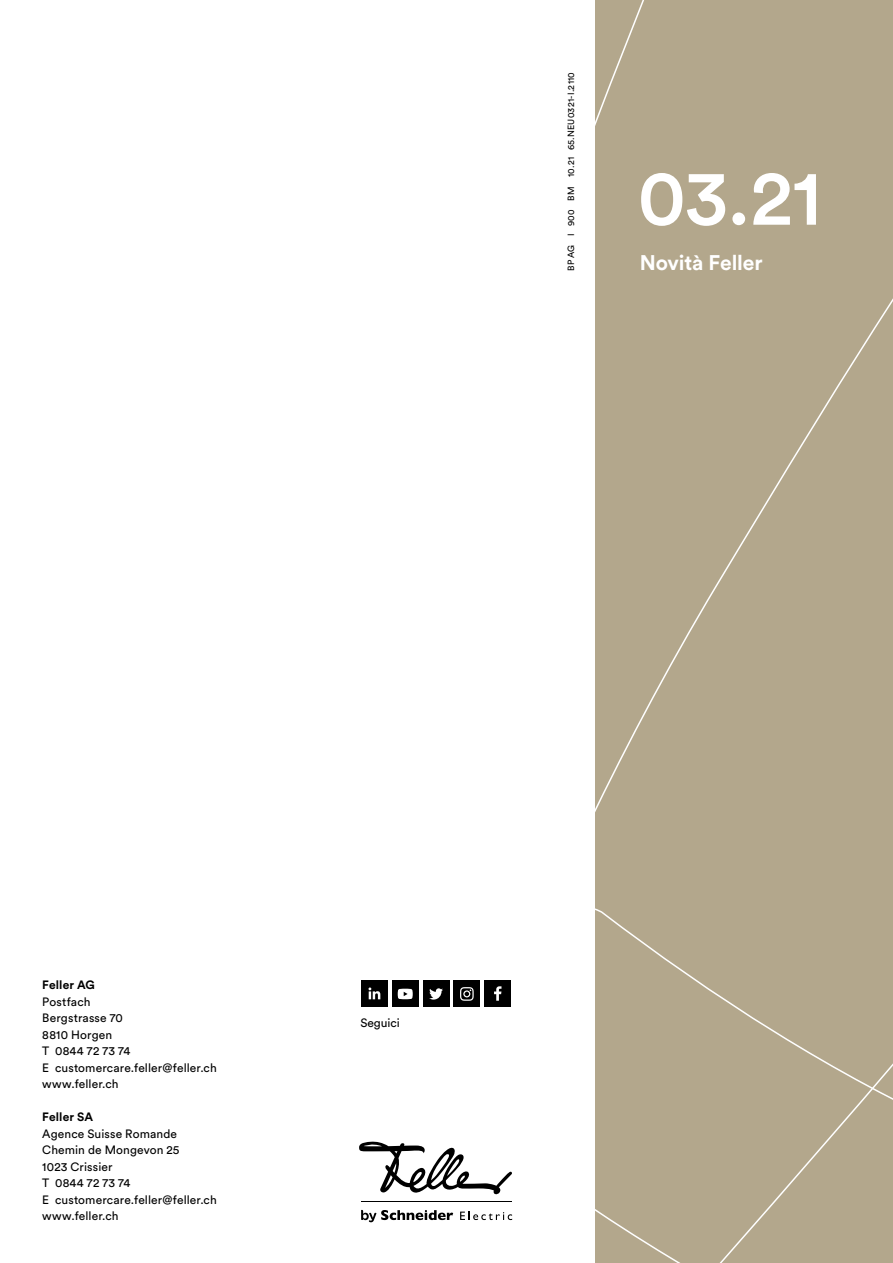
<style>
.page{position:relative;width:893px;height:1263px;background:#fff}
.page>*{position:absolute;margin:0;border:0;box-sizing:border-box;transform-origin:0 0}
.t1{font:500 78px "Circular Std";color:#fff}
.t2{font:700 21px "Circular Std";letter-spacing:-.005em;color:#fff}
.t3{font:12px "Circular Std";letter-spacing:.01em;color:#000}
.t4{font:700 12px "Circular Std";letter-spacing:.01em;color:#000}
.t5{font:9px "Circular Std";letter-spacing:.03em;color:#000}
</style>
<div class="page">
<div style="left:595px;top:0;width:298px;height:1263px;background:#b3a78c"></div>
<div style="left:454px;top:981px;width:26px;height:26px;background:#000"></div>
<svg style="left:460px;top:987px;width:14px;height:14px"></svg>
<div style="left:423px;top:981px;width:26px;height:26px;background:#000"></div>
<svg style="left:429px;top:988px;width:14px;height:11px"></svg>
<div style="left:392px;top:981px;width:26px;height:26px;background:#000"></div>
<svg style="left:398px;top:989px;width:15px;height:10px"></svg>
<div style="left:361px;top:981px;width:27px;height:26px;background:#000"></div>
<svg style="left:368px;top:987px;width:12px;height:12px"></svg>
<div style="left:484px;top:981px;width:27px;height:26px;background:#000"></div>
<svg style="left:494px;top:986px;width:7px;height:15px"></svg>
<svg style="left:359px;top:1141px;width:153px;height:54px"></svg>
<svg style="left:361px;top:1210px;width:92px;height:12px"></svg>
<svg style="left:460px;top:1211px;width:52px;height:9px"></svg>
<hr style="left:362px;top:1201px;width:150px;height:1px;background:#000">
<p class="t5" style="left:566px;top:271px;width:200px;rotate:-90deg">BP AG I 900 BM 10.21 65.NEU0321-I.2110</p>
<p class="t1" style="left:638px;top:148px;width:186px">03.21</p>
<p class="t2" style="left:640px;top:249px;width:124px">Novità Feller</p>
<p class="t4" style="left:42px;top:977px;width:54px">Feller AG</p>
<p class="t3" style="left:42px;top:994px;width:50px">Postfach</p>
<p class="t3" style="left:42px;top:1011px;width:82px">Bergstrasse 70</p>
<p class="t3" style="left:42px;top:1027px;width:71px">8810 Horgen</p>
<p class="t3" style="left:42px;top:1044px;width:90px">T 0844 72 73 74</p>
<p class="t3" style="left:42px;top:1060px;width:176px">E customercare.feller@feller.ch</p>
<p class="t3" style="left:42px;top:1077px;width:78px">www.feller.ch</p>
<p class="t4" style="left:42px;top:1109px;width:52px">Feller SA</p>
<p class="t3" style="left:42px;top:1126px;width:136px">Agence Suisse Romande</p>
<p class="t3" style="left:42px;top:1143px;width:139px">Chemin de Mongevon 25</p>
<p class="t3" style="left:42px;top:1159px;width:72px">1023 Crissier</p>
<p class="t3" style="left:42px;top:1176px;width:90px">T 0844 72 73 74</p>
<p class="t3" style="left:42px;top:1192px;width:176px">E customercare.feller@feller.ch</p>
<p class="t3" style="left:42px;top:1209px;width:78px">www.feller.ch</p>
<p class="t3" style="left:360px;top:1015px;width:41px">Seguici</p>
</div>
